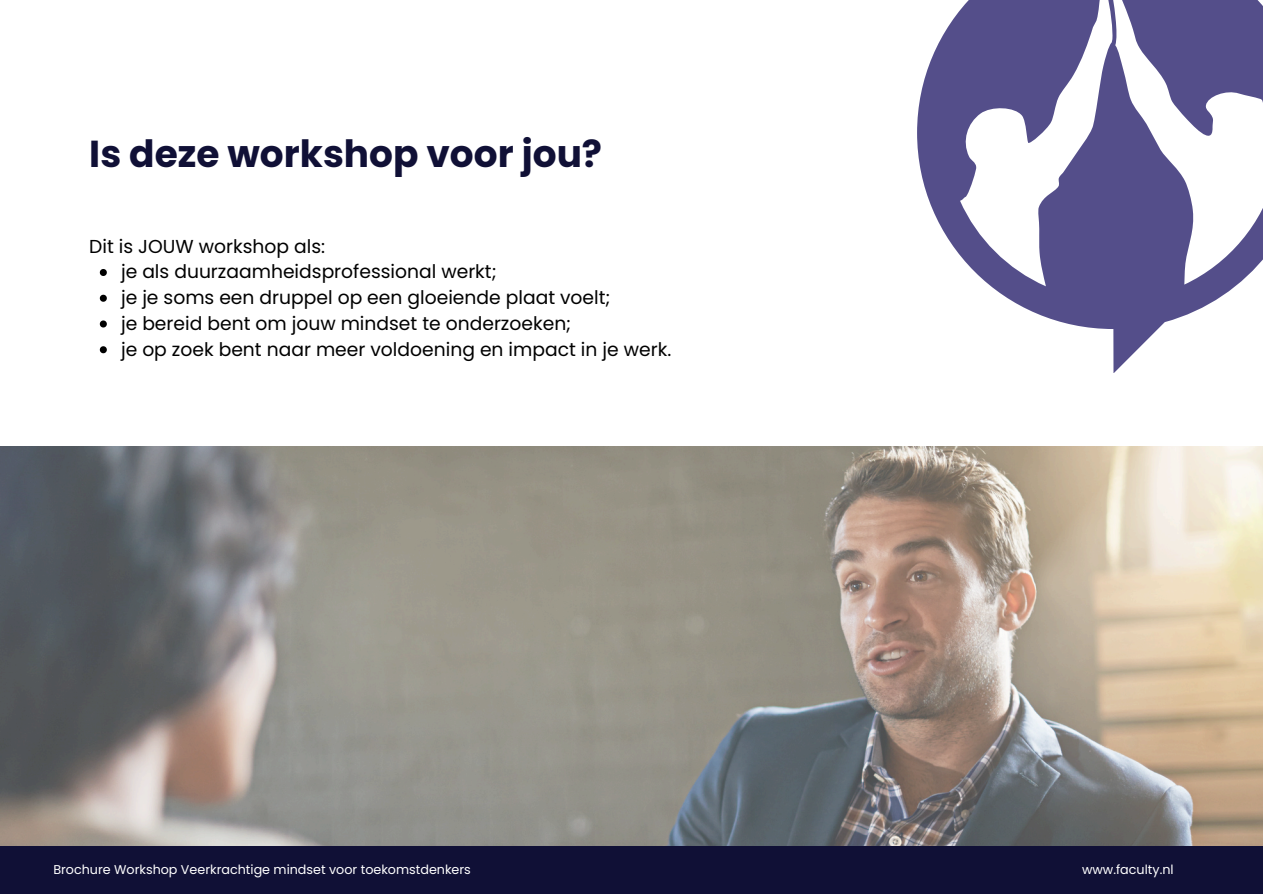
<style>
.page{position:relative;width:1263px;height:894px;background:#fff}
.page>*{position:absolute;margin:0;border:0;box-sizing:border-box;transform-origin:0 0}
.t1{font:700 37.5px "Poppins";color:#101036}
.t2{font:18.75px "Poppins";color:#000}
.t3{font:12.75px "Poppins";color:#fff}
</style>
<div class="page">
<img style="left:0;top:446px;width:1263px;height:400px">
<div style="left:0;top:846px;width:1263px;height:47px;background:#101036"></div>
<svg style="left:917px;top:0;width:346px;height:373px;fill:#544e8a"></svg>
<svg style="left:100px;top:269px;width:7px;height:7px"></svg>
<svg style="left:100px;top:294px;width:7px;height:8px"></svg>
<svg style="left:100px;top:320px;width:7px;height:7px"></svg>
<svg style="left:100px;top:346px;width:7px;height:7px"></svg>
<p class="t1" style="left:89px;top:128px;width:514px">Is deze workshop voor jou?</p>
<h2 class="t2" style="left:89px;top:233px;width:237px">Dit is JOUW workshop als:</h2>
<p class="t2" style="left:121px;top:258px;width:377px">je als duurzaamheidsprofessional werkt;</p>
<p class="t2" style="left:121px;top:284px;width:491px">je je soms een druppel op een gloeiende plaat voelt;</p>
<p class="t2" style="left:121px;top:310px;width:452px">je bereid bent om jouw mindset te onderzoeken;</p>
<p class="t2" style="left:121px;top:336px;width:552px">je op zoek bent naar meer voldoening en impact in je werk.</p>
<p class="t3" style="left:53px;top:860px;width:419px">Brochure Workshop Veerkrachtige mindset voor toekomstdenkers</p>
<h1 class="t3" style="left:1082px;top:860px;width:93px">www.faculty.nl</h1>
</div>
